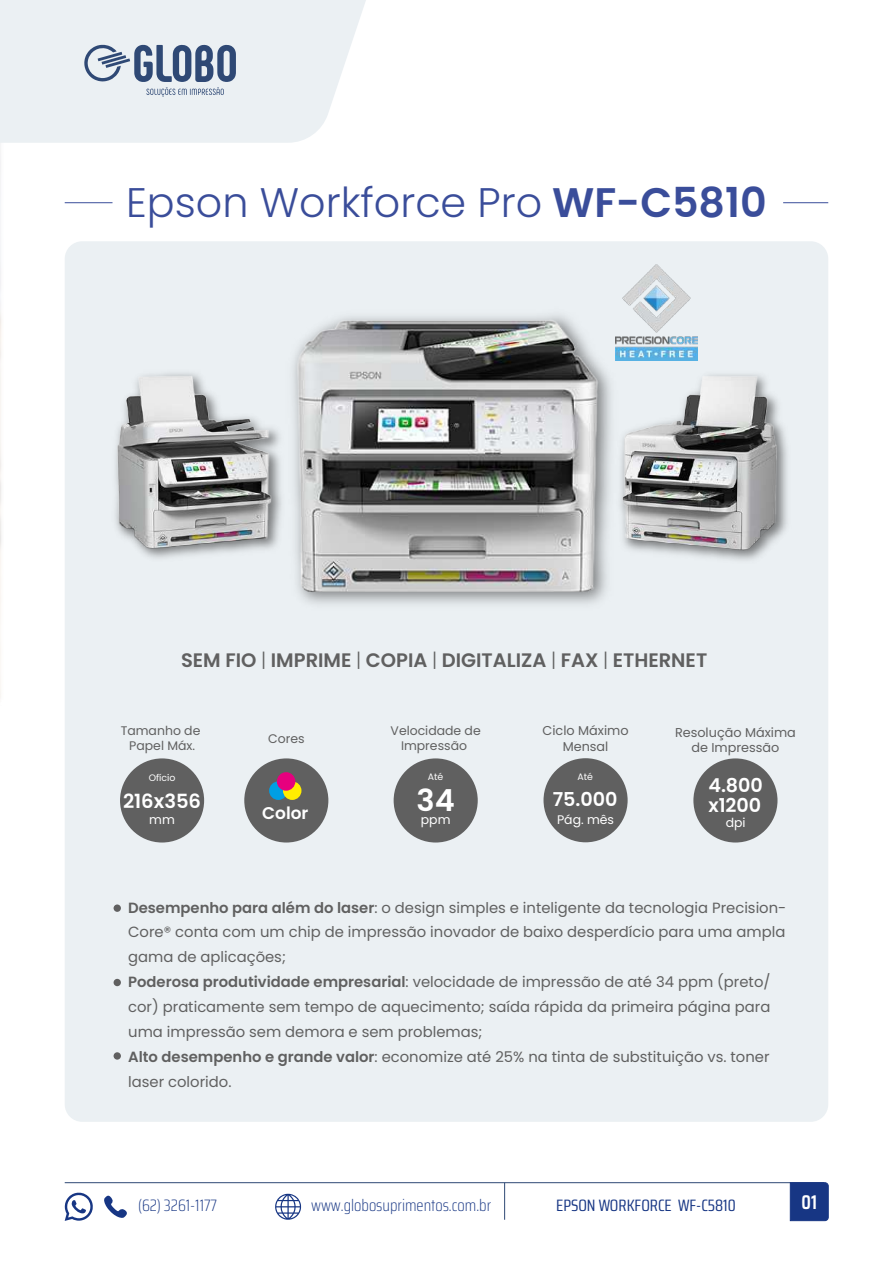
<style>
.page{position:relative;width:893px;height:1263px;background:#fff}
.page>*{position:absolute;margin:0;border:0;box-sizing:border-box;transform-origin:0 0}
.t1{font:300 41.25px "Poppins";color:#3a4d9a}
.t2{font:600 30.3px "Poppins";color:#fff}
.t3{font:600 19.95px "Saira Condensed";color:#fff}
.t4{font:600 19.5px "Poppins";color:#606060}
.t5{font:600 19.5px "Poppins";color:#fff}
.t6{font:600 19.05px "Poppins";color:#fff}
.t7{font:600 16.95px "Poppins";color:#fff}
.t8{font:200 16.5px "Saira Condensed";color:#173684}
.t9{font:16.5px "Saira Condensed";color:#173684}
.t10{font:14.85px/24.9px "Poppins";color:#606060}
.t11{font:12.75px/15.5px "Poppins";color:#606060;text-align:center}
.t12{font:12.45px/15px "Poppins";color:#606060;text-align:center}
.t13{font:12.45px "Poppins";color:#fff}
.t14{font:9.3px "Poppins";color:#fff}
.s1{font-weight:600}
.s2{font-weight:300}
</style>
<div class="page">
<img style="left:0;top:150px;width:2px;height:548px">
<svg style="left:0;top:0;width:366px;height:143px;background:#ecf1f3"></svg>
<svg style="left:84px;top:45px;width:152px;height:52px;background:#a7b3c5"></svg>
<svg style="left:275px;top:1194px;width:26px;height:26px"></svg>
<svg style="left:65px;top:1192px;width:28px;height:29px"></svg>
<svg style="left:104px;top:1195px;width:23px;height:23px"></svg>
<div style="left:65px;top:241px;width:763px;height:881px;background:#ebf0f3;border-radius:18px"></div>
<div style="left:114px;top:904px;width:7px;height:8px;background:#606060;border-radius:50%"></div>
<div style="left:114px;top:979px;width:7px;height:7px;background:#606060;border-radius:50%"></div>
<div style="left:114px;top:1052px;width:7px;height:8px;background:#606060;border-radius:50%"></div>
<div style="left:120px;top:758px;width:84px;height:84px;background:#606060;border-radius:50%"></div>
<div style="left:244px;top:758px;width:84px;height:84px;background:#606060;border-radius:50%"></div>
<div style="left:394px;top:758px;width:84px;height:84px;background:#606060;border-radius:50%"></div>
<div style="left:543px;top:758px;width:85px;height:84px;background:#606060;border-radius:50%"></div>
<div style="left:693px;top:758px;width:84px;height:84px;background:#606060;border-radius:50%"></div>
<div style="left:269px;top:781px;width:19px;height:19px;background:#009fe3;border-radius:50%"></div>
<div style="left:283px;top:781px;width:18px;height:19px;background:#ffed00;border-radius:50%"></div>
<div style="left:277px;top:772px;width:18px;height:19px;background:#e6007e;border-radius:50%"></div>
<img style="left:157px;top:428px;width:125px;height:131px">
<img style="left:115px;top:373px;width:156px;height:185px">
<img style="left:621px;top:352px;width:166px;height:209px">
<img style="left:289px;top:312px;width:315px;height:296px">
<img style="left:615px;top:264px;width:82px;height:96px">
<hr style="left:65px;top:1182px;width:759px;height:1px;background:#2f4975">
<hr style="left:504px;top:1183px;width:1px;height:37px;background:#2f4975">
<svg style="left:790px;top:1182px;width:39px;height:39px;background:#193885"></svg>
<hr style="left:65px;top:202px;width:48px;height:1px;background:#3a4d9a">
<hr style="left:783px;top:202px;width:45px;height:1px;background:#3a4d9a">
<h1 class="t1" style="left:126px;top:179px;width:642px">Epson Workforce Pro <span class="s1">WF-C5810</span></h1>
<h3 class="t4" style="left:181px;top:649px;width:528px">SEM FIO <span class="s2">|</span> IMPRIME <span class="s2">|</span> COPIA <span class="s2">|</span> DIGITALIZA <span class="s2">|</span> FAX <span class="s2">|</span> ETHERNET</h3>
<p class="t12" style="left:121px;top:723px;width:81px">Tamanho de<br>Papel Máx.</p>
<p class="t14" style="left:149px;top:773px;width:28px">Ofício</p>
<h3 class="t5" style="left:123px;top:790px;width:80px">216x356</h3>
<p class="t13" style="left:149px;top:812px;width:27px">mm</p>
<p class="t12" style="left:268px;top:731px;width:38px">Cores</p>
<p class="t12" style="left:391px;top:723px;width:92px">Velocidade de<br>Impressão</p>
<p class="t11" style="left:543px;top:723px;width:88px">Ciclo Máximo<br>Mensal</p>
<p class="t6" style="left:553px;top:788px;width:66px">75.000</p>
<p class="t11" style="left:675px;top:725px;width:122px">Resolução Máxima de Impressão</p>
<p class="t14" style="left:428px;top:771px;width:17px">Até</p>
<p class="t14" style="left:577px;top:771px;width:17px">Até</p>
<p class="t6" style="left:708px;top:774px;width:56px">4.800</p>
<h2 class="t2" style="left:417px;top:783px;width:40px">34</h2>
<p class="t6" style="left:708px;top:794px;width:54px">x1200</p>
<p class="t7" style="left:262px;top:803px;width:48px">Color</p>
<p class="t13" style="left:421px;top:812px;width:31px">ppm</p>
<p class="t13" style="left:557px;top:812px;width:59px">Pág. mês</p>
<p class="t13" style="left:726px;top:816px;width:21px">dpi</p>
<p class="t10" style="left:128px;top:895px;width:660px"><span class="s1">Desempenho para além do laser</span>: o design simples e inteligente da tecnologia Precision-Core® conta com um chip de impressão inovador de baixo desperdício para uma ampla gama de aplicações;<br><span class="s1">Poderosa produtividade empresarial</span>: velocidade de impressão de até 34 ppm (preto/ cor) praticamente sem tempo de aquecimento; saída rápida da primeira página para uma impressão sem demora e sem problemas;<br><span class="s1">Alto desempenho e grande valor</span>: economize até 25% na tinta de substituição vs. toner laser colorido.</p>
<p class="t8" style="left:138px;top:1193px;width:80px">(62) 3261-1177</p>
<p class="t8" style="left:311px;top:1193px;width:182px">www.globosuprimentos.com.br</p>
<p class="t9" style="left:556px;top:1193px;width:181px">EPSON WORKFORCE WF-C5810</p>
<h3 class="t3" style="left:801px;top:1187px;width:17px">01</h3>
</div>
